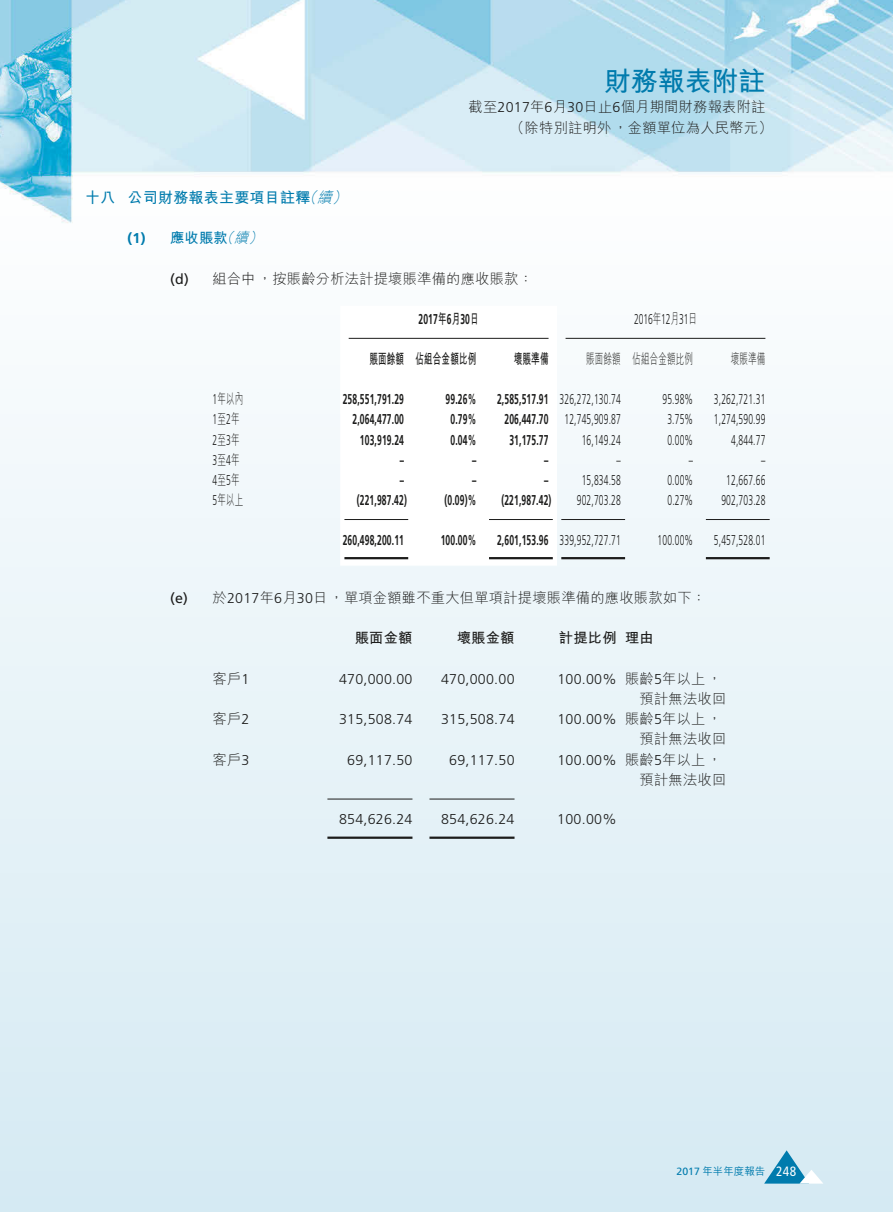
<style>
.page{position:relative;width:893px;height:1212px;background:#fff}
.page>*{position:absolute;margin:0;border:0;box-sizing:border-box;transform-origin:0 0}
.t1{font:700 27px "M Hei HK";letter-spacing:-.005em;color:#007bad}
.t2{font:700 15px "M Hei HK";letter-spacing:.015em;color:#007bad}
.t3{font:italic 300 15px "M Hei HK";color:#007bad}
.t4{font:300 14.25px "Frutiger LT Std";letter-spacing:.015em;color:#1c1c1b;scale:.6 1}
.t5{font:700 14.25px "Frutiger LT Std";letter-spacing:.015em;color:#1c1c1b;scale:.6 1}
.t6{font:300 14.25px/20.2px "M Hei HK";letter-spacing:.015em;color:#1c1c1b}
.t7{font:300 14.25px "Frutiger LT Std";letter-spacing:.015em;color:#1c1c1b}
.t8{font:300 14.25px "M Hei HK";letter-spacing:.015em;color:#1c1c1b;scale:.6 1}
.t9{font:700 14.25px "M Hei HK";letter-spacing:.015em;color:#1c1c1b;scale:.6 1}
.t10{font:700 14.25px "M Hei HK";letter-spacing:.015em;color:#1c1c1b}
.t11{font:14.25px "Frutiger LT Std";color:#1c1c1b}
.t12{font:700 14.25px "M Hei HK";color:#007bad}
.t13{font:700 14.25px "Frutiger LT Std";color:#007bad}
.t14{font:italic 300 14.25px "M Hei HK";color:#007bad}
.t15{font:condensed 13.5px "Frutiger LT Std";color:#fff}
.t16{font:500 10.5px "M Hei HK";color:#007bad}
.s1{font-family:"Frutiger LT Std"}
.s2{font-weight:300;font-style:italic}
.s3{font-family:"M Hei HK"}
.s4{font-family:"Frutiger LT Std";font-weight:400}
</style>
<div class="page">
<img style="left:0;top:0;width:893px;height:168px">
<div style="left:0;top:168px;width:893px;height:1044px;background:linear-gradient(to bottom,#fdfefe,#d6eaf3)"></div>
<svg style="left:764px;top:1150px;width:59px;height:33px;background:#8dc4da"></svg>
<svg style="left:340px;top:306px;width:217px;height:260px"></svg>
<hr style="left:349px;top:338px;width:200px;height:1px;background:#1c1c1b">
<hr style="left:566px;top:338px;width:199px;height:1px;background:#1c1c1b">
<hr style="left:344px;top:519px;width:64px;height:1px;background:#1c1c1b">
<hr style="left:489px;top:519px;width:64px;height:1px;background:#1c1c1b">
<hr style="left:561px;top:519px;width:64px;height:1px;background:#1c1c1b">
<hr style="left:706px;top:519px;width:64px;height:1px;background:#1c1c1b">
<hr style="left:344px;top:557px;width:64px;height:2px;background:#1c1c1b">
<hr style="left:489px;top:557px;width:64px;height:2px;background:#1c1c1b">
<hr style="left:561px;top:557px;width:64px;height:2px;background:#1c1c1b">
<hr style="left:706px;top:557px;width:64px;height:2px;background:#1c1c1b">
<hr style="left:327px;top:799px;width:85px;height:1px;background:#1c1c1b">
<hr style="left:429px;top:799px;width:85px;height:1px;background:#1c1c1b">
<hr style="left:327px;top:836px;width:85px;height:3px;background:#1c1c1b">
<hr style="left:429px;top:836px;width:85px;height:3px;background:#1c1c1b">
<h1 class="t1" style="left:604px;top:61px;width:163px">財務報表附註</h1>
<p class="t6" style="left:510px;top:96px;width:264px;text-indent:-42px">截至<span class="s1">2017</span>年月<span class="s1">6 30</span>日止<span class="s1">6</span>個月期間財務報表附註（除特別註明外，金額單位為人民幣元(</p>
<p class="t2" style="left:85px;top:186px;width:32px">十八</p>
<p class="t2" style="left:128px;top:186px;width:211px">公司財務報表主要項目註釋<span class="s2">續</span></p>
<p class="t3" style="left:302px;top:187px;width:21px">（</p>
<p class="t3" style="left:332px;top:187px;width:21px">(</p>
<p class="t13" style="left:128px;top:230px;width:19px">1( )</p>
<p class="t12" style="left:170px;top:227px;width:84px">應收賬款<span class="s2">續</span></p>
<p class="t14" style="left:220px;top:228px;width:20px">（</p>
<p class="t14" style="left:249px;top:228px;width:20px">(</p>
<p class="t11" style="left:170px;top:270px;width:20px">d( )</p>
<p class="t6" style="left:213px;top:268px;width:322px">組合中，按賬齡分析法計提壞賬準備的應收賬款：</p>
<p class="t5" style="left:418px;top:311px;width:102px">2017<span class="s3">年月</span>6 30<span class="s3">日</span></p>
<p class="t4" style="left:634px;top:311px;width:106px">2016<span class="s3">年</span>12<span class="s3">月</span>31<span class="s3">日</span></p>
<p class="t9" style="left:369px;top:348px;width:59px">賬面餘額</p>
<p class="t9" style="left:416px;top:348px;width:103px">佔組合金額比例</p>
<p class="t9" style="left:514px;top:348px;width:59px">壞賬準備</p>
<p class="t8" style="left:586px;top:348px;width:59px">賬面餘額</p>
<p class="t8" style="left:632px;top:348px;width:103px">佔組合金額比例</p>
<p class="t8" style="left:213px;top:389px;width:53px"><span class="s1">1</span>年以內</p>
<p class="t5" style="left:343px;top:391px;width:104px">258,551,791.29</p>
<p class="t5" style="left:446px;top:391px;width:53px">99.26%</p>
<p class="t5" style="left:497px;top:391px;width:87px">2,585,517.91</p>
<p class="t4" style="left:560px;top:391px;width:104px">326,272,130.74</p>
<p class="t4" style="left:662px;top:391px;width:53px">95.98%</p>
<p class="t8" style="left:213px;top:409px;width:47px">至<span class="s1">1</span> 年<span class="s1">2</span></p>
<p class="t5" style="left:352px;top:411px;width:87px">2,064,477.00</p>
<p class="t5" style="left:450px;top:411px;width:44px">0.79%</p>
<p class="t5" style="left:504px;top:411px;width:75px">206,447.70</p>
<p class="t4" style="left:564px;top:411px;width:96px">12,745,909.87</p>
<p class="t4" style="left:667px;top:411px;width:44px">3.75%</p>
<p class="t8" style="left:213px;top:429px;width:47px">至<span class="s1">2</span> 年<span class="s1">3</span></p>
<p class="t5" style="left:360px;top:431px;width:75px">103,919.24</p>
<p class="t5" style="left:450px;top:431px;width:44px">0.04%</p>
<p class="t5" style="left:509px;top:431px;width:67px">31,175.77</p>
<p class="t4" style="left:582px;top:432px;width:67px">16,149.24</p>
<p class="t4" style="left:667px;top:432px;width:44px">0.00%</p>
<p class="t8" style="left:213px;top:450px;width:47px">至<span class="s1">3</span> 年<span class="s1">4</span></p>
<p class="t5" style="left:400px;top:451px;width:9px">–</p>
<p class="t5" style="left:472px;top:451px;width:9px">–</p>
<p class="t5" style="left:544px;top:451px;width:9px">–</p>
<p class="t4" style="left:617px;top:452px;width:9px">–</p>
<p class="t4" style="left:689px;top:452px;width:9px">–</p>
<p class="t8" style="left:213px;top:470px;width:47px">至<span class="s1">4</span> 年<span class="s1">5</span></p>
<p class="t5" style="left:400px;top:472px;width:9px">–</p>
<p class="t5" style="left:472px;top:472px;width:9px">–</p>
<p class="t5" style="left:544px;top:472px;width:9px">–</p>
<p class="t4" style="left:582px;top:472px;width:67px">15,834.58</p>
<p class="t4" style="left:667px;top:472px;width:44px">0.00%</p>
<p class="t8" style="left:213px;top:490px;width:53px"><span class="s1">5</span>年以上</p>
<p class="t5" style="left:357px;top:492px;width:85px">)221,987.42(</p>
<p class="t5" style="left:445px;top:492px;width:54px">)0.09 %(</p>
<p class="t5" style="left:501px;top:492px;width:85px">)221,987.42(</p>
<p class="t4" style="left:577px;top:492px;width:75px">902,703.28</p>
<p class="t4" style="left:667px;top:492px;width:44px">0.27%</p>
<p class="t5" style="left:343px;top:531px;width:104px">260,498,200.11</p>
<p class="t5" style="left:441px;top:531px;width:61px">100.00%</p>
<p class="t5" style="left:497px;top:531px;width:87px">2,601,153.96</p>
<p class="t4" style="left:560px;top:532px;width:104px">339,952,727.71</p>
<p class="t4" style="left:658px;top:532px;width:61px">100.00%</p>
<p class="t8" style="left:731px;top:348px;width:59px">壞賬準備</p>
<p class="t4" style="left:714px;top:391px;width:87px">3,262,721.31</p>
<p class="t4" style="left:714px;top:411px;width:87px">1,274,590.99</p>
<p class="t4" style="left:731px;top:432px;width:59px">4,844.77</p>
<p class="t4" style="left:761px;top:452px;width:9px">–</p>
<p class="t4" style="left:726px;top:472px;width:67px">12,667.66</p>
<p class="t4" style="left:721px;top:492px;width:75px">902,703.28</p>
<p class="t4" style="left:714px;top:532px;width:87px">5,457,528.01</p>
<p class="t11" style="left:170px;top:589px;width:19px">)e(</p>
<p class="t6" style="left:213px;top:587px;width:495px">於<span class="s1">2017</span>年月<span class="s1">6 30</span>日，單項金額雖不重大但單項計提壞賬準備的應收賬款如下：</p>
<p class="t10" style="left:355px;top:627px;width:59px">賬面金額</p>
<p class="t10" style="left:457px;top:627px;width:59px">壞賬金額</p>
<p class="t10" style="left:559px;top:627px;width:59px">計提比例</p>
<p class="t10" style="left:625px;top:627px;width:30px">理由</p>
<p class="t6" style="left:213px;top:668px;width:38px">客戶<span class="s1">1</span></p>
<p class="t7" style="left:339px;top:670px;width:75px">470,000.00</p>
<p class="t7" style="left:441px;top:670px;width:75px">470,000.00</p>
<p class="t7" style="left:557px;top:670px;width:61px">100.00%</p>
<p class="t6" style="left:625px;top:668px;width:98px">賬齡<span class="s1">5</span>年以上，</p>
<p class="t6" style="left:213px;top:708px;width:38px">客戶<span class="s1">2</span></p>
<p class="t7" style="left:339px;top:711px;width:75px">315,508.74</p>
<p class="t7" style="left:441px;top:711px;width:75px">315,508.74</p>
<p class="t7" style="left:557px;top:711px;width:61px">100.00%</p>
<p class="t6" style="left:625px;top:688px;width:103px;text-indent:14px">預計無法收回賬齡<span class="s1">5</span>年以上，</p>
<p class="t6" style="left:213px;top:749px;width:38px">客戶<span class="s1">3</span></p>
<p class="t7" style="left:347px;top:751px;width:67px">69,117.50</p>
<p class="t7" style="left:449px;top:751px;width:67px">69,117.50</p>
<p class="t7" style="left:557px;top:751px;width:61px">100.00%</p>
<p class="t6" style="left:625px;top:728px;width:103px;text-indent:14px">預計無法收回賬齡<span class="s1">5</span>年以上，</p>
<p class="t6" style="left:640px;top:769px;width:88px">預計無法收回</p>
<p class="t7" style="left:339px;top:811px;width:75px">854,626.24</p>
<p class="t7" style="left:441px;top:811px;width:75px">854,626.24</p>
<p class="t7" style="left:557px;top:811px;width:61px">100.00%</p>
<p class="t16" style="left:677px;top:1164px;width:90px"><span class="s4">2017</span> 年半年度報告</p>
<p class="t15" style="left:776px;top:1163px;width:22px">248</p>
</div>
